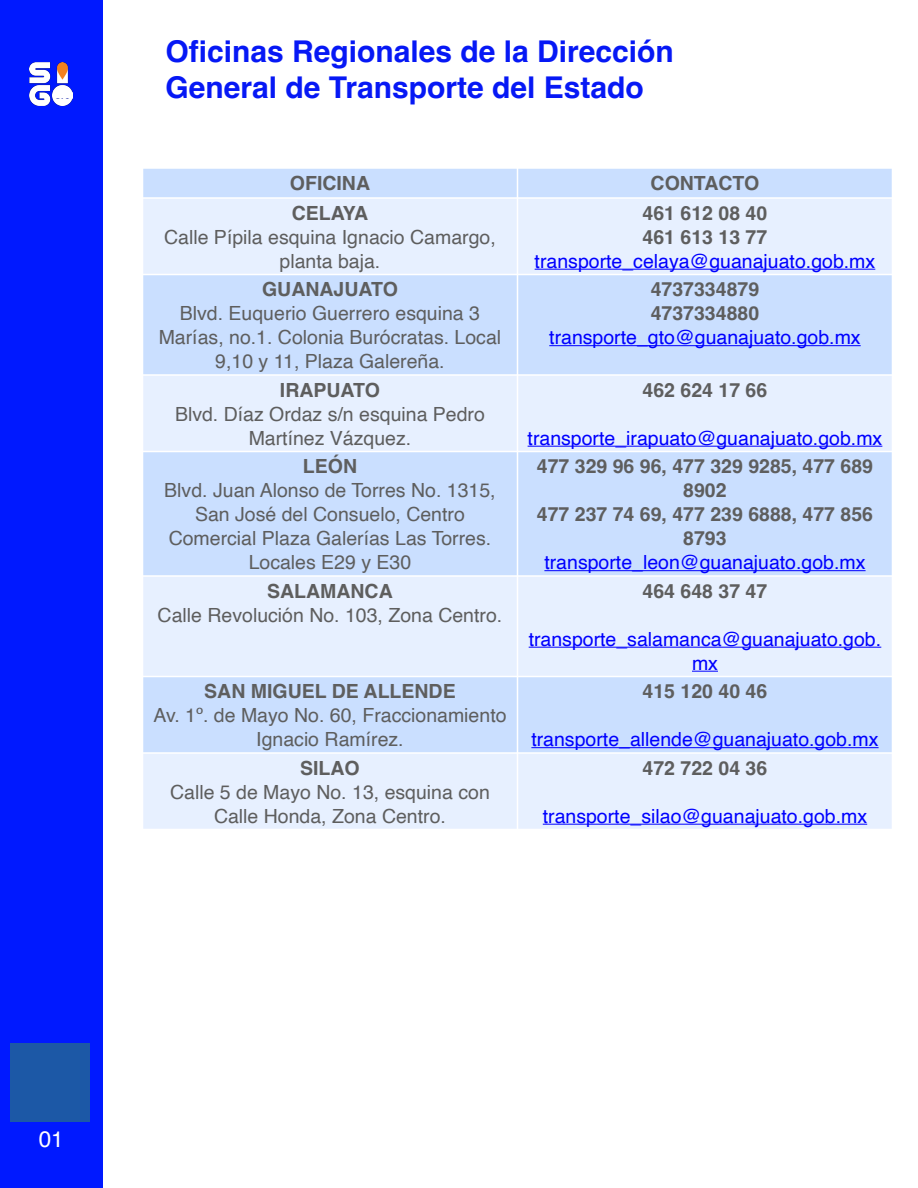
<style>
.page{position:relative;width:918px;height:1188px;background:#fff}
.page>*{position:absolute;margin:0;border:0;box-sizing:border-box;transform-origin:0 0}
.t1{font:700 30px/36px "Helvetica";color:#0618f5}
.t2{font:22.5px "Helvetica";color:#fff}
.t3{font:19.5px/24px "Helvetica";color:#5e5e5e;text-align:center}
.t4{font:19.5px/24px "Helvetica";color:#00f;text-align:center}
.t5{font:700 19.5px/24px "Helvetica";color:#5e5e5e}
</style>
<div class="page">
<div style="left:0;top:0;width:102px;height:1188px;background:#0019ff"></div>
<div style="left:142px;top:168px;width:376px;height:30px;background:#cadfff"></div>
<div style="left:518px;top:168px;width:374px;height:30px;background:#cadfff"></div>
<div style="left:142px;top:198px;width:376px;height:76px;background:#e7f0ff"></div>
<div style="left:518px;top:198px;width:374px;height:76px;background:#e7f0ff"></div>
<div style="left:142px;top:274px;width:376px;height:101px;background:#cadfff"></div>
<div style="left:518px;top:274px;width:374px;height:101px;background:#cadfff"></div>
<div style="left:142px;top:375px;width:376px;height:77px;background:#e7f0ff"></div>
<div style="left:518px;top:375px;width:374px;height:77px;background:#e7f0ff"></div>
<div style="left:142px;top:452px;width:376px;height:124px;background:#cadfff"></div>
<div style="left:518px;top:452px;width:374px;height:124px;background:#cadfff"></div>
<div style="left:142px;top:576px;width:376px;height:100px;background:#e7f0ff"></div>
<div style="left:518px;top:576px;width:374px;height:100px;background:#e7f0ff"></div>
<div style="left:142px;top:676px;width:376px;height:77px;background:#cadfff"></div>
<div style="left:518px;top:676px;width:374px;height:77px;background:#cadfff"></div>
<div style="left:142px;top:753px;width:376px;height:77px;background:#e7f0ff"></div>
<div style="left:518px;top:753px;width:374px;height:77px;background:#e7f0ff"></div>
<hr style="left:535px;top:269px;width:340px;height:1px;background:#00f">
<hr style="left:549px;top:345px;width:312px;height:1px;background:#00f">
<hr style="left:528px;top:446px;width:354px;height:1px;background:#00f">
<hr style="left:544px;top:570px;width:322px;height:1px;background:#00f">
<hr style="left:529px;top:647px;width:352px;height:1px;background:#00f">
<svg style="left:692px;top:671px;width:26px;height:1px"></svg>
<hr style="left:531px;top:747px;width:348px;height:1px;background:#00f">
<hr style="left:543px;top:824px;width:324px;height:1px;background:#00f">
<hr style="left:517px;top:167px;width:1px;height:663px;background:#fff">
<hr style="left:142px;top:197px;width:751px;height:2px;background:#fff">
<hr style="left:142px;top:274px;width:751px;height:1px;background:#fff">
<hr style="left:142px;top:374px;width:751px;height:2px;background:#fff">
<hr style="left:142px;top:451px;width:751px;height:1px;background:#fff">
<hr style="left:142px;top:575px;width:751px;height:2px;background:#fff">
<hr style="left:142px;top:676px;width:751px;height:1px;background:#fff">
<hr style="left:142px;top:752px;width:751px;height:2px;background:#fff">
<hr style="left:142px;top:167px;width:1px;height:663px;background:#fff">
<hr style="left:142px;top:167px;width:751px;height:2px;background:#fff">
<hr style="left:142px;top:829px;width:751px;height:1px;background:#fff">
<div style="left:11px;top:1043px;width:79px;height:79px;background:#1c58a6"></div>
<div style="left:54px;top:92px;width:16px;height:6px;background:#fff"></div>
<h1 class="t1" style="left:165px;top:37px;width:510px">Oficinas Regionales de la Dirección<br>General de Transporte del Estado</h1>
<p class="t5" style="left:290px;top:173px;width:82px">OFICINA</p>
<p class="t5" style="left:651px;top:173px;width:110px">CONTACTO</p>
<p class="t5" style="left:292px;top:203px;width:78px">CELAYA</p>
<p class="t3" style="left:164px;top:226px;width:333px">Calle Pípila esquina Ignacio Camargo, planta baja.</p>
<p class="t5" style="left:643px;top:203px;width:126px">461 612 08 40<br>461 613 13 77</p>
<p class="t4" style="left:535px;top:250px;width:342px">transporte_celaya@guanajuato.gob.mx</p>
<p class="t5" style="left:262px;top:280px;width:137px">GUANAJUATO</p>
<p class="t3" style="left:159px;top:302px;width:344px">Blvd. Euquerio Guerrero esquina 3<br>Marías, no.1. Colonia Burócratas. Local<br>9,10 y 11, Plaza Galereña.</p>
<p class="t5" style="left:280px;top:380px;width:102px">IRAPUATO</p>
<p class="t3" style="left:175px;top:403px;width:311px">Blvd. Díaz Ordaz s/n esquina Pedro<br>Martínez Vázquez.</p>
<p class="t5" style="left:303px;top:457px;width:56px">LEÓN</p>
<p class="t3" style="left:164px;top:479px;width:333px">Blvd. Juan Alonso de Torres No. 1315,<br>San José del Consuelo, Centro<br>Comercial Plaza Galerías Las Torres.<br>Locales E29 y E30</p>
<p class="t5" style="left:267px;top:581px;width:127px">SALAMANCA</p>
<p class="t3" style="left:158px;top:604px;width:346px">Calle Revolución No. 103, Zona Centro.</p>
<p class="t5" style="left:204px;top:682px;width:253px">SAN MIGUEL DE ALLENDE</p>
<p class="t3" style="left:153px;top:704px;width:355px">Av. 1º. de Mayo No. 60, Fraccionamiento<br>Ignacio Ramírez.</p>
<p class="t5" style="left:300px;top:758px;width:61px">SILAO</p>
<p class="t3" style="left:170px;top:781px;width:321px">Calle 5 de Mayo No. 13, esquina con<br>Calle Honda, Zona Centro.</p>
<p class="t5" style="left:651px;top:280px;width:110px">4737334879<br>4737334880</p>
<p class="t4" style="left:549px;top:326px;width:313px">transporte_gto@guanajuato.gob.mx</p>
<p class="t5" style="left:643px;top:380px;width:126px">462 624 17 66</p>
<p class="t4" style="left:528px;top:427px;width:356px">transporte_irapuato@guanajuato.gob.mx</p>
<p class="t5" style="left:537px;top:457px;width:338px;text-align:center">477 329 96 96, 477 329 9285, 477 689<br>8902<br>477 237 74 69, 477 239 6888, 477 856<br>8793</p>
<p class="t4" style="left:544px;top:551px;width:323px">transporte_leon@guanajuato.gob.mx</p>
<p class="t5" style="left:643px;top:581px;width:126px">464 648 37 47</p>
<p class="t4" style="left:529px;top:628px;width:354px">transporte_salamanca@guanajuato.gob. mx</p>
<p class="t5" style="left:643px;top:682px;width:126px">415 120 40 46</p>
<p class="t4" style="left:531px;top:728px;width:349px">transporte_allende@guanajuato.gob.mx</p>
<p class="t5" style="left:643px;top:758px;width:126px">472 722 04 36</p>
<p class="t4" style="left:543px;top:805px;width:326px">transporte_silao@guanajuato.gob.mx</p>
<p class="t2" style="left:39px;top:1122px;width:27px">01</p>
</div>
